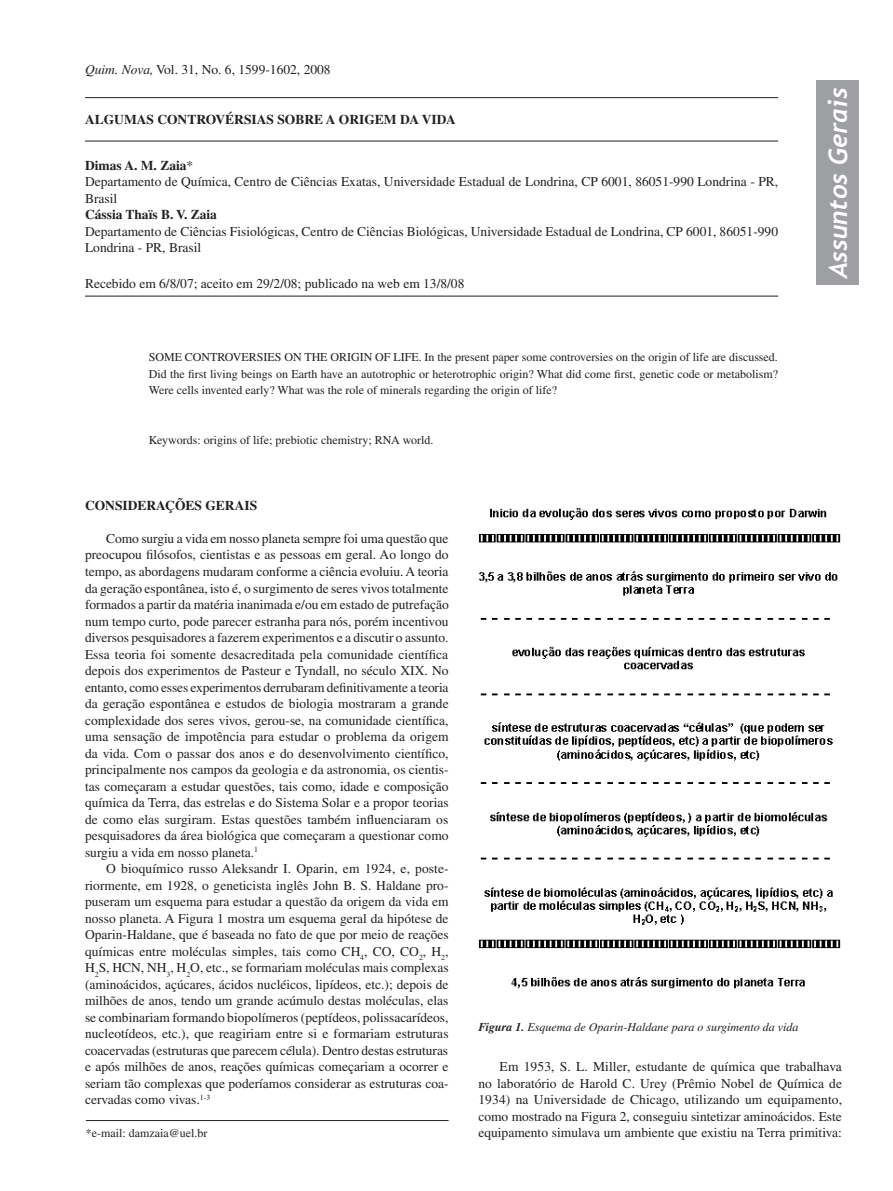
<style>
.page{position:relative;width:893px;height:1191px;background:#fff}
.page>*{position:absolute;margin:0;border:0;box-sizing:border-box;transform-origin:0 0}
.Bibliografia{font:italic 700 25.5px "Trebuchet";color:#fff}
.Endereços{font:13.5px/16.5px "Times";color:#231f20;text-align:justify}
.Recebido{font:13.5px "Times";color:#231f20}
.Título{font:700 13.5px "Times";color:#231f20}
.Autores{font:700 13.5px "Times";color:#231f20}
.Sessão{font:700 13.5px "Times";color:#231f20}
.Resumo{font:12px/16.5px "Times";color:#231f20;text-align:justify}
.Figura{font:italic 12px "Times";color:#231f20}
.Keywords{font:12px "Times";color:#231f20}
.Rodapé{font:12px "Times";color:#231f20}
.s1{font-style:italic}
.s2{font-weight:400}
.s3{font-weight:700}
</style>
<div class="page">
<div style="left:816px;top:81px;width:43px;height:204px;background:#9d9fa2"></div>
<hr style="left:86px;top:1120px;width:363px;height:1px;background:#231f20">
<hr style="left:85px;top:97px;width:693px;height:1px;background:#231f20">
<hr style="left:85px;top:141px;width:693px;height:1px;background:#231f20">
<hr style="left:85px;top:296px;width:693px;height:1px;background:#231f20">
<img style="left:478px;top:507px;width:363px;height:482px">
<p class="Endereços" style="left:85px;top:61px;width:247px"><span class="s1">Quim. Nova,</span> Vol. 31, No. 6, 1599-1602, 2008</p>
<p class="Título" style="left:85px;top:112px;width:372px">ALGUMAS CONTROVÉRSIAS SOBRE A ORIGEM DA VIDA</p>
<p class="Autores" style="left:85px;top:157px;width:110px">Dimas A. M. Zaia<span class="s2">*</span></p>
<p class="Endereços" style="left:85px;top:173px;width:695px">Departamento de Química, Centro de Ciências Exatas, Universidade Estadual de Londrina, CP 6001, 86051-990 Londrina - PR,<br>Brasil</p>
<p class="Autores" style="left:85px;top:207px;width:134px">Cássia Thaïs B. V. Zaia</p>
<p class="Endereços" style="left:85px;top:223px;width:695px">Departamento de Ciências Fisiológicas, Centro de Ciências Biológicas, Universidade Estadual de Londrina, CP 6001, 86051-990<br>Londrina - PR, Brasil</p>
<p class="Recebido" style="left:85px;top:276px;width:381px">Recebido em 6/8/07; aceito em 29/2/08; publicado na web em 13/8/08</p>
<p class="Resumo" style="left:149px;top:349px;width:631px">SOME CONTROVERSIES ON THE ORIGIN OF LIFE. In the present paper some controversies on the origin of life are discussed.<br>Did the first living beings on Earth have an autotrophic or heterotrophic origin? What did come first, genetic code or metabolism?<br>Were cells invented early? What was the role of minerals regarding the origin of life?</p>
<p class="Keywords" style="left:149px;top:433px;width:286px">Keywords: origins of life; prebiotic chemistry; RNA world.</p>
<p class="Bibliografia" style="left:822px;top:278px;width:192px;rotate:-90deg">Assuntos Gerais</p>
<p class="Sessão" style="left:85px;top:497px;width:174px">CONSIDERAÇÕES GERAIS</p>
<p class="Endereços" style="left:85px;top:530px;width:365px;text-indent:21px">Como surgiu a vida em nosso planeta sempre foi uma questão que preocupou filósofos, cientistas e as pessoas em geral. Ao longo do tempo, as abordagens mudaram conforme a ciência evoluiu. A teoria da geração espontânea, isto é, o surgimento de seres vivos totalmente formados a partir da matéria inanimada e/ou em estado de putrefação num tempo curto, pode parecer estranha para nós, porém incentivou diversos pesquisadores a fazerem experimentos e a discutir o assunto.<br>Essa teoria foi somente desacreditada pela comunidade científica depois dos experimentos de Pasteur e Tyndall, no século XIX. No entanto, como esses experimentos derrubaram definitivamente a teoria da geração espontânea e estudos de biologia mostraram a grande complexidade dos seres vivos, gerou-se, na comunidade científica, uma sensação de impotência para estudar o problema da origem da vida. Com o passar dos anos e do desenvolvimento científico, principalmente nos campos da geologia e da astronomia, os cientis&shy;tas começaram a estudar questões, tais como, idade e composição química da Terra, das estrelas e do Sistema Solar e a propor teorias de como elas surgiram. Estas questões também influenciaram os pesquisadores da área biológica que começaram a questionar como surgiu a vida em nosso planeta.<sup>1</sup></p>
<p class="Endereços" style="left:85px;top:860px;width:365px;text-indent:21px">O bioquímico russo Aleksandr I. Oparin, em 1924, e, poste&shy;riormente, em 1928, o geneticista inglês John B. S. Haldane pro&shy;puseram um esquema para estudar a questão da origem da vida em nosso planeta. A Figura 1 mostra um esquema geral da hipótese de Oparin-Haldane, que é baseada no fato de que por meio de reações químicas entre moléculas simples, tais como CH<sub>4</sub>, CO, CO<sub>2</sub>, H<sub>2</sub>, H<sub>2</sub>S, HCN, NH<sub>3</sub>, H<sub>2</sub>O, etc., se formariam moléculas mais complexas (aminoácidos, açúcares, ácidos nucléicos, lipídeos, etc.); depois de milhões de anos, tendo um grande acúmulo destas moléculas, elas se combinariam formando biopolímeros (peptídeos, polissacarídeos, nucleotídeos, etc.), que reagiriam entre si e formariam estruturas coacervadas (estruturas que parecem célula). Dentro destas estruturas e após milhões de anos, reações químicas começariam a ocorrer e seriam tão complexas que poderíamos considerar as estruturas coa&shy;cervadas como vivas.<sup>1-3</sup></p>
<p class="Rodapé" style="left:86px;top:1126px;width:123px">*e-mail: damzaia@uel.br</p>
<p class="Figura" style="left:478px;top:1020px;width:322px"><span class="s3">Figura 1.</span> Esquema de Oparin-Haldane para o surgimento da vida</p>
<p class="Endereços" style="left:478px;top:1058px;width:365px;text-indent:21px">Em 1953, S. L. Miller, estudante de química que trabalhava no laboratório de Harold C. Urey (Prêmio Nobel de Química de 1934) na Universidade de Chicago, utilizando um equipamento, como mostrado na Figura 2, conseguiu sintetizar aminoácidos. Este equipamento simulava um ambiente que existiu na Terra primitiva:</p>
</div>
